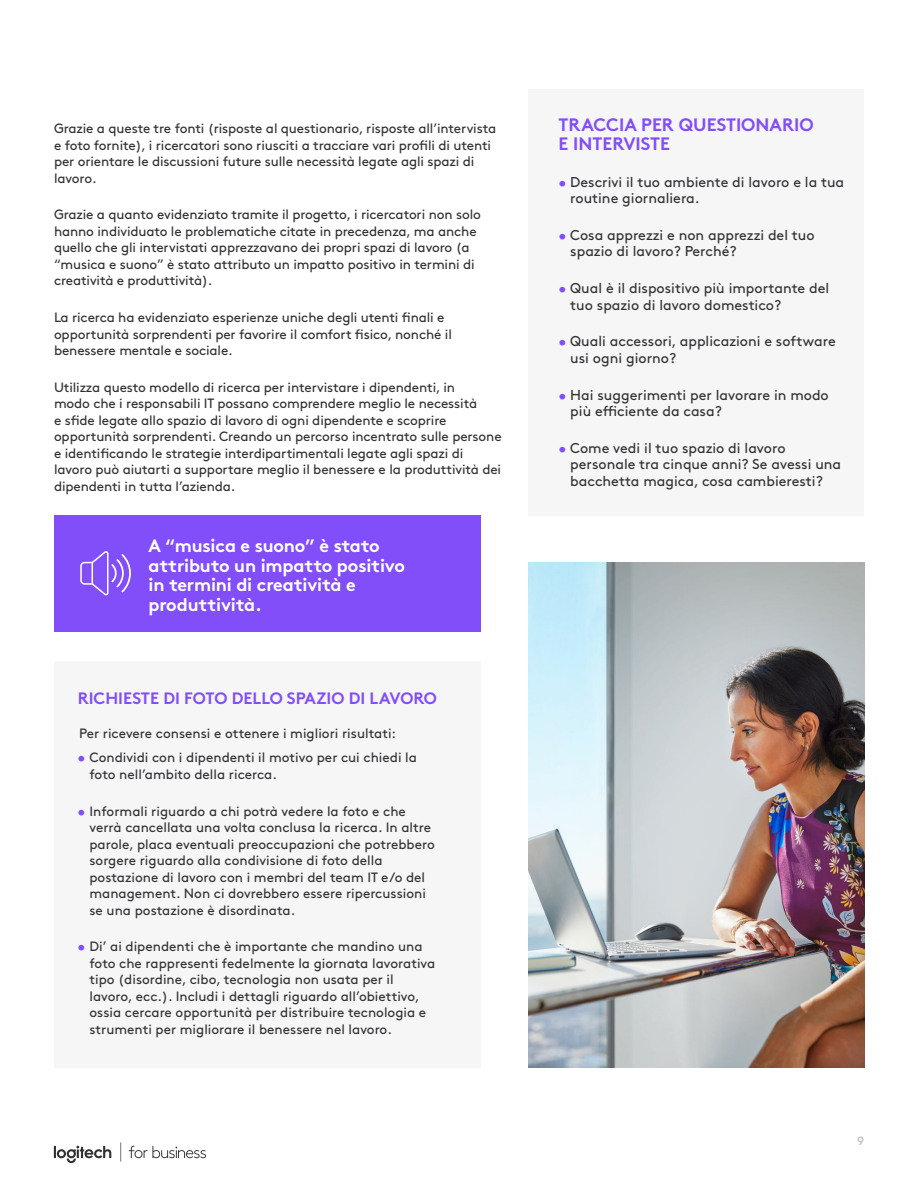
<style>
.page{position:relative;width:918px;height:1188px;background:#fff}
.page>*{position:absolute;margin:0;border:0;box-sizing:border-box;transform-origin:0 0}
.t1{font:700 18px/19.5px "Brown Pro";letter-spacing:-.01em;color:#fff}
.t2{font:700 18px/19.5px "Brown Pro";color:#814efa}
.t3{font:700 16.5px "Brown Pro";color:#814efa}
.t4{font:14.25px/16.5px "Brown Pro";color:#2f3132}
.t5{font:13.5px/16.5px "Brown Pro";letter-spacing:-.01em;color:#2f3132}
.t6{font:700 12px "Brown Pro";color:#c3c6c8}
.s1{font-size:14.25px;color:#814efa}
.s2{color:#814efa}
</style>
<div class="page">
<svg style="left:54px;top:1142px;width:152px;height:21px"></svg>
<div style="left:528px;top:89px;width:336px;height:426px;background:#f6f6f7"></div>
<div style="left:54px;top:661px;width:427px;height:406px;background:#f6f6f7"></div>
<div style="left:54px;top:515px;width:427px;height:117px;background:#814efa"></div>
<img style="left:528px;top:563px;width:337px;height:504px">
<svg style="left:80px;top:551px;width:51px;height:45px"></svg>
<p class="t5" style="left:54px;top:119px;width:444px">Grazie a queste tre fonti (risposte al questionario, risposte all’intervista e foto fornite), i ricercatori sono riusciti a tracciare vari profili di utenti per orientare le discussioni future sulle necessità legate agli spazi di lavoro.</p>
<p class="t5" style="left:54px;top:205px;width:428px">Grazie a quanto evidenziato tramite il progetto, i ricercatori non solo hanno individuato le problematiche citate in precedenza, ma anche quello che gli intervistati apprezzavano dei propri spazi di lavoro (a “musica e suono” è stato attributo un impatto positivo in termini di creatività e produttività).</p>
<p class="t5" style="left:54px;top:308px;width:399px">La ricerca ha evidenziato esperienze uniche degli utenti finali e opportunità sorprendenti per favorire il comfort fisico, nonché il benessere mentale e sociale.</p>
<p class="t5" style="left:54px;top:378px;width:449px">Utilizza questo modello di ricerca per intervistare i dipendenti, in<br>modo che i responsabili IT possano comprendere meglio le necessità<br>e sfide legate allo spazio di lavoro di ogni dipendente e scoprire opportunità sorprendenti. Creando un percorso incentrato sulle persone e identificando le strategie interdipartimentali legate agli spazi di lavoro può aiutarti a supportare meglio il benessere e la produttività dei dipendenti in tutta l’azienda.</p>
<h1 class="t1" style="left:148px;top:534px;width:258px">A “musica e suono” è stato attributo un impatto positivo in termini di creatività e produttività.</h1>
<p class="t3" style="left:78px;top:685px;width:361px">RICHIESTE DI FOTO DELLO SPAZIO DI LAVORO</p>
<p class="t5" style="left:79px;top:724px;width:318px">Per ricevere consensi e ottenere i migliori risultati:</p>
<p class="t5" style="left:89px;top:748px;width:329px;text-indent:-12px"><span class="s1">•</span> Condividi con i dipendenti il motivo per cui chiedi la foto nell’ambito della ricerca.</p>
<p class="t5" style="left:89px;top:802px;width:347px;text-indent:-12px"><span class="s1">•</span> Informali riguardo a chi potrà vedere la foto e che verrà cancellata una volta conclusa la ricerca. In altre parole, placa eventuali preoccupazioni che potrebbero sorgere riguardo alla condivisione di foto della postazione di lavoro con i membri del team IT e/o del management. Non ci dovrebbero essere ripercussioni se una postazione è disordinata.</p>
<p class="t5" style="left:89px;top:937px;width:347px;text-indent:-12px"><span class="s1">•</span> Di’ ai dipendenti che è importante che mandino una foto che rappresenti fedelmente la giornata lavorativa tipo (disordine, cibo, tecnologia non usata per il lavoro, ecc.). Includi i dettagli riguardo all’obiettivo, ossia cercare opportunità per distribuire tecnologia e strumenti per migliorare il benessere nel lavoro.</p>
<h1 class="t2" style="left:559px;top:113px;width:257px">TRACCIA PER QUESTIONARIO<br>E INTERVISTE</h1>
<p class="t4" style="left:570px;top:172px;width:275px;text-indent:-12px"><span class="s2">•</span> Descrivi il tuo ambiente di lavoro e la tua routine giornaliera.</p>
<p class="t4" style="left:570px;top:226px;width:246px;text-indent:-12px"><span class="s2">•</span> Cosa apprezzi e non apprezzi del tuo spazio di lavoro? Perché?</p>
<p class="t4" style="left:570px;top:279px;width:260px;text-indent:-12px"><span class="s2">•</span> Qual è il dispositivo più importante del tuo spazio di lavoro domestico?</p>
<p class="t4" style="left:570px;top:332px;width:267px;text-indent:-12px"><span class="s2">•</span> Quali accessori, applicazioni e software usi ogni giorno?</p>
<p class="t4" style="left:570px;top:385px;width:260px;text-indent:-12px"><span class="s2">•</span> Hai suggerimenti per lavorare in modo più efficiente da casa?</p>
<p class="t4" style="left:570px;top:439px;width:272px;text-indent:-12px"><span class="s2">•</span> Come vedi il tuo spazio di lavoro personale tra cinque anni? Se avessi una bacchetta magica, cosa cambieresti?</p>
<p class="t6" style="left:857px;top:1131px;width:9px">9</p>
</div>
